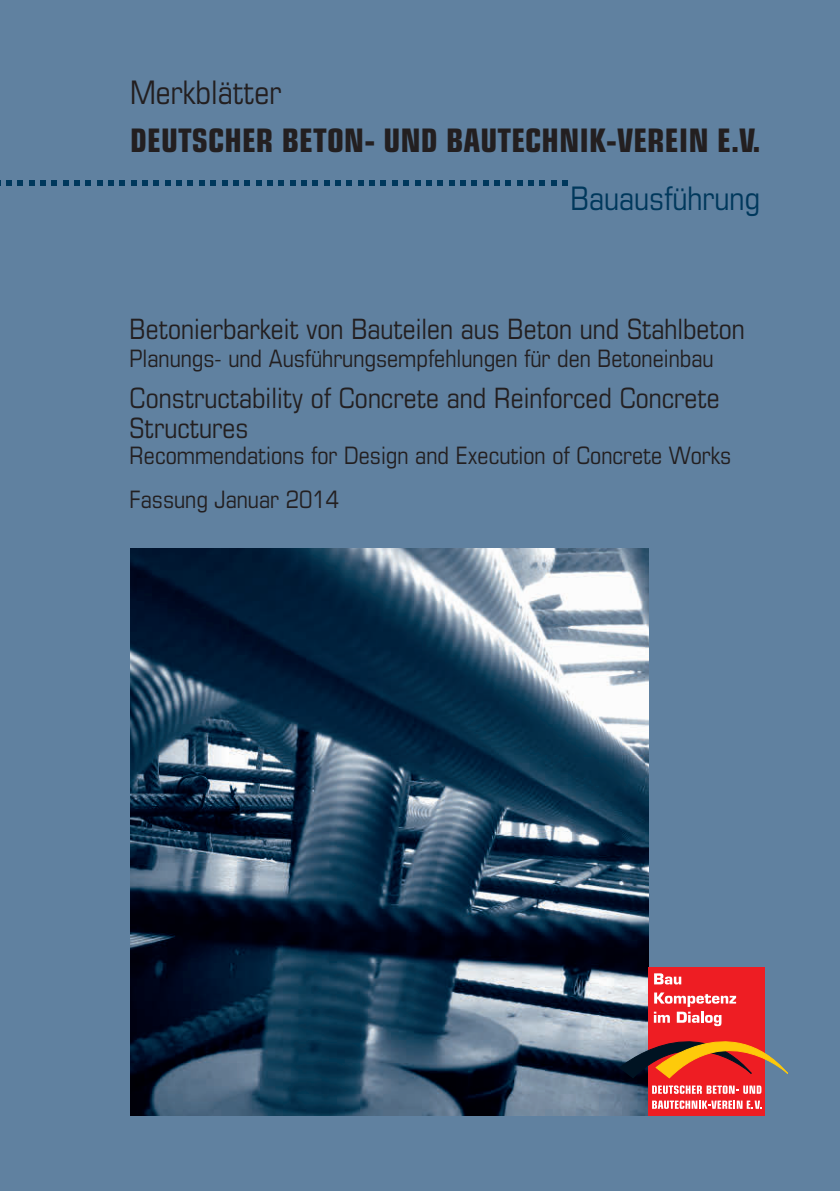
<style>
.page{position:relative;width:840px;height:1191px;background:#fff}
.page>*{position:absolute;margin:0;border:0;box-sizing:border-box;transform-origin:0 0}
.t1{font:700 condensed 32.4px "Eurostile";color:#231f20}
.t2{font:condensed 32.4px "Eurostile LT";color:#00385c}
.t3{font:condensed 32.4px "Eurostile LT";color:#231f20}
.t4{font:condensed 28px/30px "Eurostile LT";color:#231f20}
.t5{font:condensed 24px/43.6px "Eurostile LT";color:#231f20}
</style>
<div class="page">
<div style="left:0;top:0;width:839px;height:1191px;background:#6081a0"></div>
<svg style="left:0;top:180px;width:23px;height:6px"></svg>
<svg style="left:29px;top:180px;width:5px;height:6px"></svg>
<svg style="left:40px;top:180px;width:17px;height:6px"></svg>
<svg style="left:63px;top:180px;width:5px;height:6px"></svg>
<svg style="left:74px;top:180px;width:17px;height:6px"></svg>
<svg style="left:97px;top:180px;width:5px;height:6px"></svg>
<svg style="left:108px;top:180px;width:17px;height:6px"></svg>
<svg style="left:131px;top:180px;width:5px;height:6px"></svg>
<svg style="left:142px;top:180px;width:17px;height:6px"></svg>
<svg style="left:165px;top:180px;width:5px;height:6px"></svg>
<svg style="left:176px;top:180px;width:17px;height:6px"></svg>
<svg style="left:199px;top:180px;width:5px;height:6px"></svg>
<svg style="left:210px;top:180px;width:17px;height:6px"></svg>
<svg style="left:233px;top:180px;width:5px;height:6px"></svg>
<svg style="left:244px;top:180px;width:17px;height:6px"></svg>
<svg style="left:267px;top:180px;width:5px;height:6px"></svg>
<svg style="left:278px;top:180px;width:17px;height:6px"></svg>
<svg style="left:301px;top:180px;width:5px;height:6px"></svg>
<svg style="left:312px;top:180px;width:17px;height:6px"></svg>
<svg style="left:335px;top:180px;width:17px;height:6px"></svg>
<svg style="left:358px;top:180px;width:5px;height:6px"></svg>
<svg style="left:369px;top:180px;width:17px;height:6px"></svg>
<svg style="left:392px;top:180px;width:5px;height:6px"></svg>
<svg style="left:403px;top:180px;width:17px;height:6px"></svg>
<svg style="left:426px;top:180px;width:5px;height:6px"></svg>
<svg style="left:437px;top:180px;width:17px;height:6px"></svg>
<svg style="left:460px;top:180px;width:5px;height:6px"></svg>
<svg style="left:471px;top:180px;width:17px;height:6px"></svg>
<svg style="left:494px;top:180px;width:5px;height:6px"></svg>
<svg style="left:505px;top:180px;width:17px;height:6px"></svg>
<svg style="left:528px;top:180px;width:5px;height:6px"></svg>
<svg style="left:539px;top:180px;width:17px;height:6px"></svg>
<svg style="left:562px;top:180px;width:5px;height:6px"></svg>
<img style="left:130px;top:548px;width:518px;height:567px">
<div style="left:648px;top:967px;width:116px;height:148px;background:#ee1d23"></div>
<svg style="left:654px;top:973px;width:27px;height:11px"></svg>
<svg style="left:619px;top:992px;width:168px;height:86px"></svg>
<svg style="left:652px;top:1100px;width:109px;height:8px"></svg>
<svg style="left:652px;top:1085px;width:109px;height:8px"></svg>
<h1 class="t3" style="left:130px;top:80px;width:153px">Merkblätter</h1>
<h1 class="t1" style="left:130px;top:128px;width:631px">DEUTSCHER BETON- UND BAUTECHNIK-VEREIN E.V.</h1>
<h1 class="t2" style="left:570px;top:186px;width:191px">Bauausführung</h1>
<p class="t4" style="left:130px;top:317px;width:616px">Betonierbarkeit von Bauteilen aus Beton und Stahlbeton</p>
<p class="t5" style="left:130px;top:339px;width:585px">Planungs- und Ausführungsempfehlungen für den Betoneinbau</p>
<p class="t4" style="left:129px;top:385px;width:591px">Constructability of Concrete and Reinforced Concrete<br>Structures</p>
<p class="t5" style="left:130px;top:436px;width:602px">Recommendations for Design and Execution of Concrete Works<br>Fassung Januar 2014</p>
</div>
